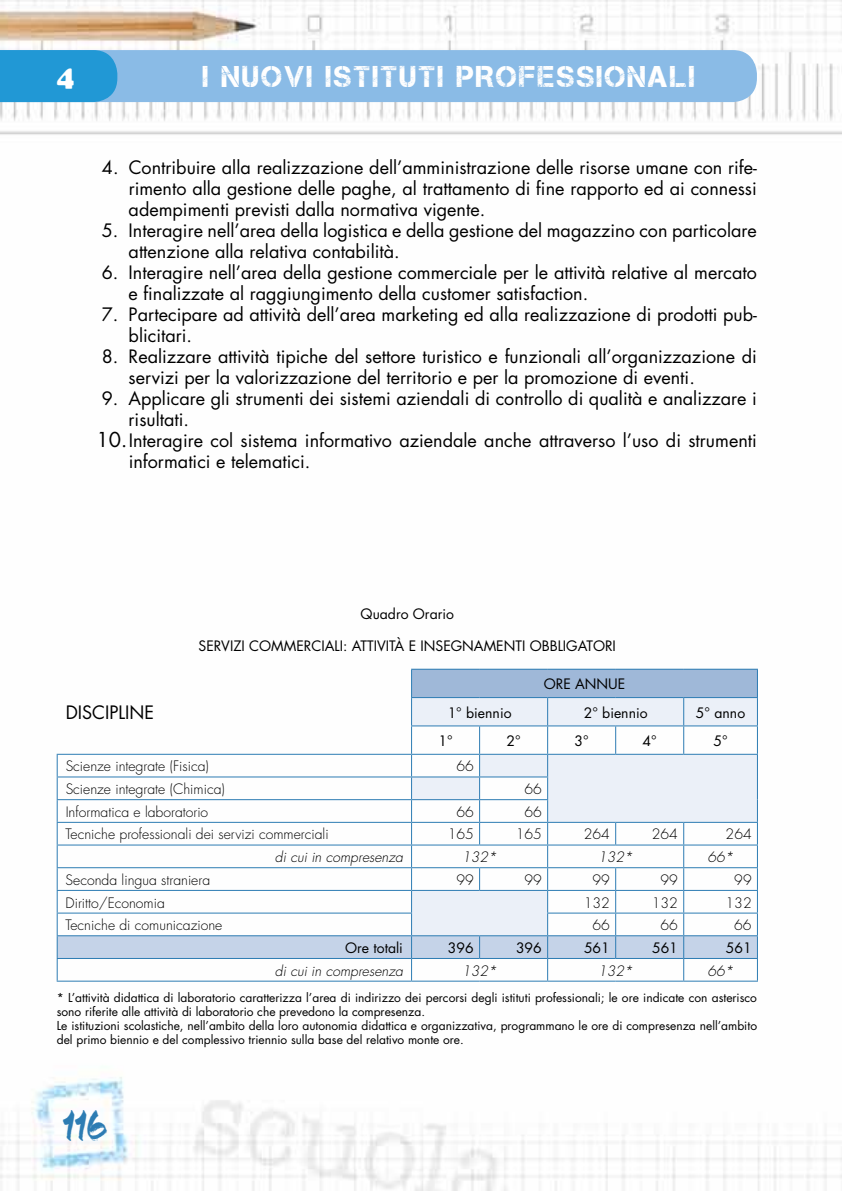
<style>
.page{position:relative;width:842px;height:1191px;background:#fff}
.page>*{position:absolute;margin:0;border:0;box-sizing:border-box;transform-origin:0 0}
.t1{font:44px "Caipirinha";color:#2d7cb3}
.t2{font:30px "Captureit";letter-spacing:.075em;color:#fff}
.t3{font:28px "Cooper Black Std";color:#fff}
.t4{font:18px/21px "Futura Std";color:#000}
.t5{font:300 14px "Futura Std";color:#000}
.t6{font:14px "Futura Std";color:#000}
.t7{font:italic 300 14px "Futura Std";color:#000}
.t8{font:12px/14px "Futura Std";color:#000}
.s1{font-size:20px}
</style>
<div class="page">
<img style="left:0;top:0;width:842px;height:1191px">
<svg style="left:0;top:50px;width:757px;height:52px;background:#7bb6e3"></svg>
<hr style="left:57px;top:980px;width:355px;height:1px;background:#2d7cb3">
<hr style="left:412px;top:980px;width:68px;height:1px;background:#2d7cb3">
<hr style="left:480px;top:980px;width:68px;height:1px;background:#2d7cb3">
<hr style="left:548px;top:980px;width:68px;height:1px;background:#2d7cb3">
<hr style="left:616px;top:980px;width:68px;height:1px;background:#2d7cb3">
<hr style="left:684px;top:980px;width:74px;height:1px;background:#2d7cb3">
<hr style="left:411px;top:668px;width:69px;height:1px;background:#2d7cb3">
<hr style="left:480px;top:668px;width:68px;height:1px;background:#2d7cb3">
<hr style="left:548px;top:668px;width:68px;height:1px;background:#2d7cb3">
<hr style="left:616px;top:668px;width:68px;height:1px;background:#2d7cb3">
<hr style="left:684px;top:668px;width:74px;height:1px;background:#2d7cb3">
<svg style="left:57px;top:669px;width:701px;height:311px"></svg>
<hr style="left:411px;top:697px;width:69px;height:1px;background:#2d7cb3">
<hr style="left:480px;top:697px;width:68px;height:1px;background:#2d7cb3">
<hr style="left:548px;top:697px;width:68px;height:1px;background:#2d7cb3">
<hr style="left:616px;top:697px;width:68px;height:1px;background:#2d7cb3">
<hr style="left:684px;top:697px;width:74px;height:1px;background:#2d7cb3">
<h3 class="t3" style="left:57px;top:59px;width:19px">4</h3>
<h2 class="t2" style="left:203px;top:60px;width:494px">I NUOVI ISTITUTI PROFESSIONALI</h2>
<p class="t4" style="left:129px;top:157px;width:630px;text-align:justify;text-indent:-27px">4. Contribuire alla realizzazione dell’amministrazione delle risorse umane con rife&shy;rimento alla gestione delle paghe, al trattamento di fine rapporto ed ai connessi adempimenti previsti dalla normativa vigente.</p>
<p class="t4" style="left:129px;top:220px;width:630px;text-indent:-27px">5. Interagire nell’area della logistica e della gestione del magazzino con particolare attenzione alla relativa contabilità.</p>
<p class="t4" style="left:129px;top:262px;width:630px;text-indent:-27px">6. Interagire nell’area della gestione commerciale per le attività relative al mercato e finalizzate al raggiungimento della customer satisfaction.</p>
<p class="t4" style="left:129px;top:304px;width:630px;text-indent:-27px">7. Partecipare ad attività dell’area marketing ed alla realizzazione di prodotti pub&shy;blicitari.</p>
<p class="t4" style="left:129px;top:346px;width:630px;text-indent:-27px">8. Realizzare attività tipiche del settore turistico e funzionali all’organizzazione di servizi per la valorizzazione del territorio e per la promozione di eventi.</p>
<p class="t4" style="left:102px;top:388px;width:656px">9. Applicare gli strumenti dei sistemi aziendali di controllo di qualità e analizzare i</p>
<p class="t4" style="left:129px;top:409px;width:62px">risultati.</p>
<p class="t4" style="left:96px;top:430px;width:662px"><span class="s1">10.</span>Interagire col sistema informativo aziendale anche attraverso l’uso di strumenti</p>
<p class="t4" style="left:129px;top:451px;width:183px">informatici e telematici.</p>
<p class="t6" style="left:361px;top:605px;width:95px">Quadro Orario</p>
<p class="t6" style="left:199px;top:637px;width:16px">Servi</p>
<p class="t6" style="left:233px;top:637px;width:17px">zicommerciali</p>
<p class="t6" style="left:343px;top:637px;width:102px">: ATTIVITÀ E INsegnamentiobbligatori</p>
<p class="t4" style="left:66px;top:702px;width:21px">Discipline</p>
<p class="t6" style="left:544px;top:675px;width:83px">ORE ANNUE</p>
<p class="t6" style="left:448px;top:703px;width:65px">1° biennio</p>
<p class="t6" style="left:584px;top:703px;width:65px">2° biennio</p>
<p class="t6" style="left:696px;top:703px;width:51px">5° anno</p>
<p class="t6" style="left:438px;top:732px;width:16px">1°</p>
<p class="t6" style="left:506px;top:732px;width:16px">2°</p>
<p class="t6" style="left:574px;top:732px;width:16px">3°</p>
<p class="t6" style="left:642px;top:732px;width:16px">4°</p>
<p class="t6" style="left:713px;top:732px;width:16px">5°</p>
<p class="t5" style="left:66px;top:758px;width:145px">Scienze integrate (Fisica)</p>
<p class="t5" style="left:456px;top:758px;width:19px">66</p>
<p class="t5" style="left:66px;top:780px;width:161px">Scienze integrate (Chimica)</p>
<p class="t5" style="left:525px;top:780px;width:19px">66</p>
<p class="t5" style="left:66px;top:803px;width:144px">Informatica e laboratorio</p>
<p class="t5" style="left:456px;top:803px;width:19px">66</p>
<p class="t5" style="left:525px;top:803px;width:19px">66</p>
<p class="t5" style="left:66px;top:826px;width:264px">Tecniche professionali dei servizi commerciali</p>
<p class="t5" style="left:448px;top:826px;width:28px">165</p>
<p class="t5" style="left:516px;top:826px;width:28px">165</p>
<p class="t5" style="left:584px;top:826px;width:28px">264</p>
<p class="t5" style="left:652px;top:826px;width:28px">264</p>
<p class="t5" style="left:726px;top:826px;width:28px">264</p>
<p class="t7" style="left:275px;top:848px;width:130px">di cui in compresenza</p>
<p class="t7" style="left:462px;top:848px;width:36px">132*</p>
<p class="t7" style="left:598px;top:848px;width:36px">132*</p>
<p class="t7" style="left:707px;top:848px;width:28px">66*</p>
<p class="t5" style="left:66px;top:871px;width:146px">Seconda lingua straniera</p>
<p class="t5" style="left:456px;top:871px;width:19px">99</p>
<p class="t5" style="left:524px;top:871px;width:19px">99</p>
<p class="t5" style="left:593px;top:871px;width:19px">99</p>
<p class="t5" style="left:661px;top:871px;width:19px">99</p>
<p class="t5" style="left:734px;top:871px;width:19px">99</p>
<p class="t5" style="left:66px;top:894px;width:101px">Diritto/Economia</p>
<p class="t5" style="left:584px;top:894px;width:28px">132</p>
<p class="t5" style="left:652px;top:894px;width:28px">132</p>
<p class="t5" style="left:726px;top:894px;width:28px">132</p>
<p class="t5" style="left:66px;top:916px;width:158px">Tecniche di comunicazione</p>
<p class="t5" style="left:592px;top:916px;width:19px">66</p>
<p class="t5" style="left:661px;top:916px;width:19px">66</p>
<p class="t5" style="left:734px;top:916px;width:19px">66</p>
<p class="t6" style="left:345px;top:938px;width:59px">Ore totali</p>
<p class="t6" style="left:448px;top:938px;width:27px">396</p>
<p class="t6" style="left:516px;top:938px;width:27px">396</p>
<p class="t6" style="left:584px;top:938px;width:27px">561</p>
<p class="t6" style="left:652px;top:938px;width:27px">561</p>
<p class="t6" style="left:726px;top:938px;width:27px">561</p>
<p class="t7" style="left:275px;top:962px;width:130px">di cui in compresenza</p>
<p class="t7" style="left:462px;top:962px;width:36px">132*</p>
<p class="t7" style="left:598px;top:962px;width:36px">132*</p>
<p class="t7" style="left:707px;top:962px;width:28px">66*</p>
<p class="t8" style="left:57px;top:990px;width:702px">* L’attività didattica di laboratorio caratterizza l’area di indirizzo dei percorsi degli istituti professionali; le ore indicate con asterisco sono riferite alle attività di laboratorio che prevedono la compresenza.<br>Le istituzioni scolastiche, nell’ambito della loro autonomia didattica e organizzativa, programmano le ore di compresenza nell’ambito del primo biennio e del complessivo triennio sulla base del relativo monte ore.</p>
<h1 class="t1" style="left:63px;top:1099px;width:48px">116</h1>
</div>
